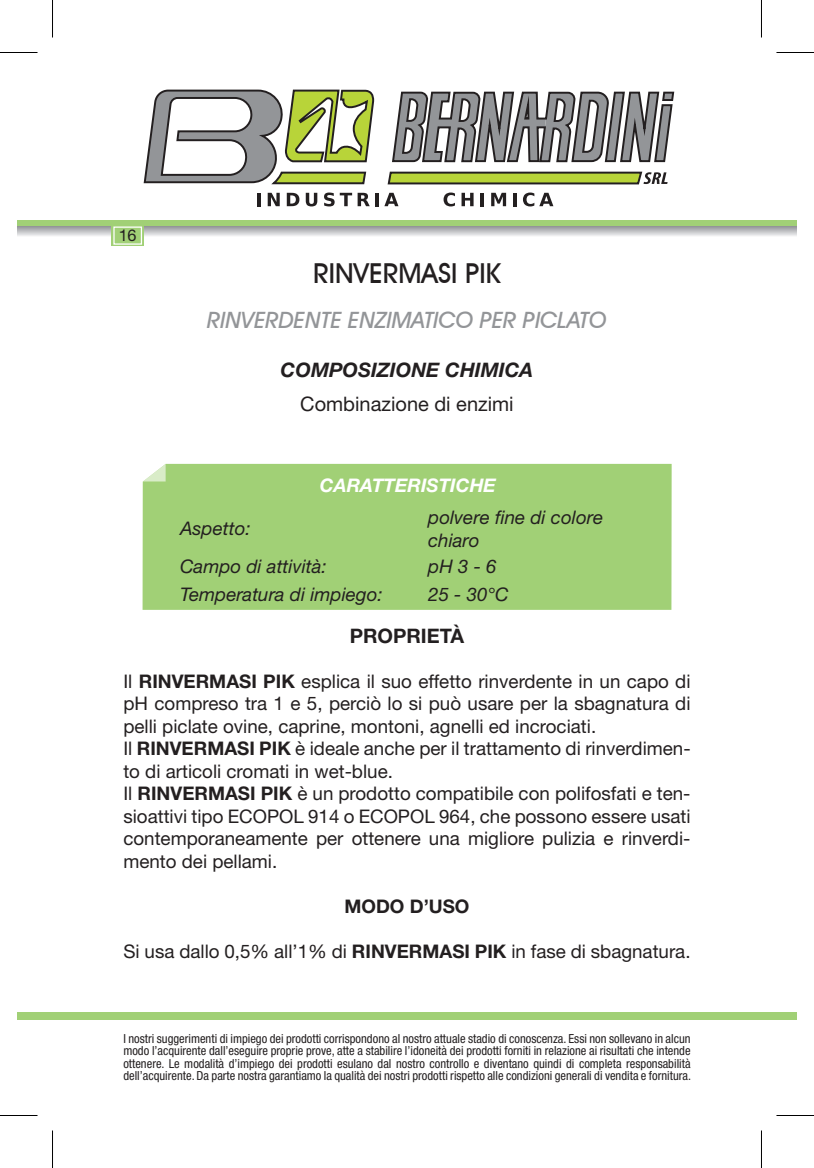
<style>
.page{position:relative;width:814px;height:1168px;background:#fff}
.page>*{position:absolute;margin:0;border:0;box-sizing:border-box;transform-origin:0 0}
.t1{font:500 27.5px "Avant Garde IT Cby BT";color:#231f20}
.t2{font:italic 500 22.5px "Avant Garde IT Cby BT";color:#939598}
.t3{font:20px "Helvetica Neue LT Std";color:#231f20}
.t4{font:italic 700 20px "Helvetica Neue LT Std";color:#231f20}
.t5{font:700 20px "Helvetica Neue LT Std";color:#231f20}
.t6{font:18.75px/22.5px "Helvetica Neue LT Std";color:#231f20}
.t7{font:italic 18.75px/22.5px "Helvetica Neue LT Std";color:#231f20}
.t8{font:italic 700 18.75px "Helvetica Neue LT Std";color:#fff}
.t9{font:700 18.75px "Helvetica Neue LT Std";color:#231f20}
.t10{font:16.25px "Helvetica Neue LT Std";color:#231f20}
.t11{font:condensed 12.5px/12.5px "Helvetica Neue LT Std";color:#231f20;text-align:justify}
.s1{font-weight:700}
</style>
<div class="page">
<div style="left:761px;top:220px;width:36px;height:8px;background:#a1d076"></div>
<div style="left:17px;top:220px;width:744px;height:8px;background:#a1d076"></div>
<svg style="left:761px;top:226px;width:36px;height:10px"></svg>
<svg style="left:17px;top:226px;width:744px;height:10px;background:#bfc0c2"></svg>
<svg style="left:143px;top:91px;width:532px;height:93px"></svg>
<svg style="left:145px;top:89px;width:230px;height:96px"></svg>
<svg style="left:386px;top:171px;width:281px;height:14px;background:#95a44e"></svg>
<hr style="left:257px;top:193px;width:4px;height:13px;background:#231f20">
<svg style="left:268px;top:193px;width:12px;height:13px"></svg>
<svg style="left:287px;top:193px;width:12px;height:13px"></svg>
<svg style="left:306px;top:193px;width:11px;height:13px"></svg>
<svg style="left:324px;top:193px;width:10px;height:13px"></svg>
<svg style="left:340px;top:193px;width:30px;height:13px"></svg>
<hr style="left:375px;top:193px;width:4px;height:13px;background:#231f20">
<svg style="left:384px;top:193px;width:14px;height:13px"></svg>
<svg style="left:443px;top:193px;width:12px;height:13px"></svg>
<svg style="left:461px;top:193px;width:12px;height:13px"></svg>
<hr style="left:480px;top:193px;width:4px;height:13px;background:#231f20">
<svg style="left:491px;top:193px;width:15px;height:13px"></svg>
<svg style="left:513px;top:193px;width:3px;height:13px"></svg>
<svg style="left:523px;top:193px;width:30px;height:13px"></svg>
<div style="left:761px;top:1012px;width:36px;height:8px;background:#a1d076"></div>
<div style="left:17px;top:1012px;width:744px;height:8px;background:#a1d076"></div>
<div style="left:111px;top:225px;width:33px;height:21px;background:#a1d076"></div>
<div style="left:113px;top:226px;width:29px;height:19px;background:#a1d076;border:1px solid #fff"></div>
<div style="left:143px;top:464px;width:528px;height:146px;background:#a1d076"></div>
<svg style="left:143px;top:464px;width:23px;height:18px"></svg>
<hr style="left:0;top:52px;width:38px;height:1px;background:#000">
<hr style="left:776px;top:52px;width:38px;height:1px;background:#000">
<hr style="left:0;top:1115px;width:38px;height:1px;background:#000">
<hr style="left:776px;top:1115px;width:38px;height:1px;background:#000">
<hr style="left:52px;top:0;width:1px;height:38px;background:#000">
<hr style="left:52px;top:1130px;width:1px;height:38px;background:#000">
<hr style="left:761px;top:0;width:1px;height:38px;background:#000">
<hr style="left:761px;top:1130px;width:1px;height:38px;background:#000">
<p class="t10" style="left:119px;top:226px;width:19px">16</p>
<h1 class="t1" style="left:313px;top:257px;width:189px">RINVERMASI PIK</h1>
<p class="t2" style="left:207px;top:307px;width:401px">RINVERDENTE ENZIMATICO PER PICLATO</p>
<p class="t4" style="left:281px;top:357px;width:254px">COMPOSIZIONE CHIMICA</p>
<p class="t3" style="left:300px;top:392px;width:215px">Combinazione di enzimi</p>
<p class="t8" style="left:320px;top:474px;width:178px">CARATTERISTICHE</p>
<p class="t7" style="left:180px;top:517px;width:72px">Aspetto:</p>
<p class="t7" style="left:428px;top:506px;width:176px">polvere fine di colore chiaro</p>
<p class="t7" style="left:180px;top:554px;width:148px">Campo di attività:</p>
<p class="t7" style="left:428px;top:554px;width:70px">pH 3 - 6</p>
<p class="t7" style="left:180px;top:583px;width:204px">Temperatura di impiego:</p>
<p class="t7" style="left:428px;top:583px;width:82px">25 - 30°C</p>
<p class="t5" style="left:350px;top:623px;width:116px">PROPRIETÀ</p>
<p class="t6" style="left:123px;top:669px;width:568px">Il <span class="s1">RINVERMASI PIK</span> esplica il suo effetto rinverdente in un capo di pH compreso tra 1 e 5, perciò lo si può usare per la sbagnatura di pelli piclate ovine, caprine, montoni, agnelli ed incrociati.<br>Il <span class="s1">RINVERMASI PIK</span> è ideale anche per il trattamento di rinverdimen&shy;to di articoli cromati in wet-blue.<br>Il <span class="s1">RINVERMASI PIK</span> è un prodotto compatibile con polifosfati e ten&shy;sioattivi tipo ECOPOL 914 o ECOPOL 964, che possono essere usati contemporaneamente per ottenere una migliore pulizia e rinverdi&shy;mento dei pellami.</p>
<p class="t9" style="left:344px;top:894px;width:127px">MODO D’USO</p>
<p class="t6" style="left:123px;top:939px;width:568px">Si usa dallo 0,5% all’1% di <span class="s1">RINVERMASI PIK</span> in fase di sbagnatura.</p>
<p class="t11" style="left:123px;top:1032px;width:569px">I nostri suggerimenti di impiego dei prodotti corrispondono al nostro attuale stadio di conoscenza. Essi non sollevano in alcun modo l’acquirente dall’eseguire proprie prove, atte a stabilire l’idoneità dei prodotti forniti in relazione ai risultati che intende ottenere. Le modalità d’impiego dei prodotti esulano dal nostro controllo e diventano quindi di completa responsabilità dell’acquirente. Da parte nostra garantiamo la qualità dei nostri prodotti rispetto alle condizioni generali di vendita e fornitura.</p>
</div>
